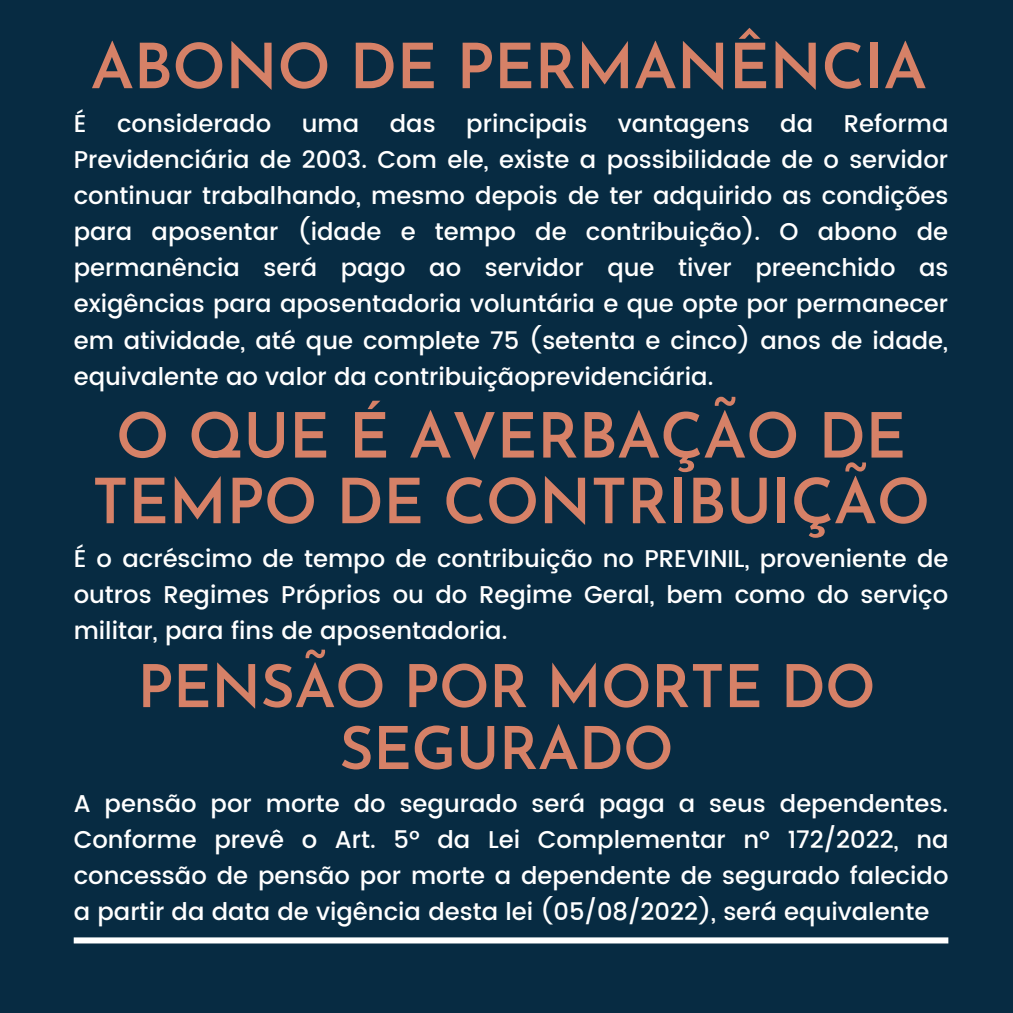
<style>
.page{position:relative;width:1013px;height:1013px;background:#fff}
.page>*{position:absolute;margin:0;border:0;box-sizing:border-box;transform-origin:0 0}
.t1{font:600 62.5px/65.6px "Josefin Sans";letter-spacing:-.01em;color:#d68167;text-align:center}
.t2{font:600 59.12px/61.9px "Josefin Sans";letter-spacing:-.01em;color:#d68167;text-align:center}
.t3{font:500 24.25px/36.1px "Poppins";color:#fff;text-align:justify}
</style>
<div class="page">
<div style="left:0;top:0;width:1012px;height:1012px;background:#072b42"></div>
<svg style="left:74px;top:937px;width:874px;height:6px"></svg>
<h1 class="t1" style="left:90px;top:40px;width:838px">ABONO DE PERMANÊNCIA</h1>
<p class="t3" style="left:74px;top:105px;width:14px">É</p>
<p class="t3" style="left:117px;top:105px;width:156px">considerado</p>
<p class="t3" style="left:302px;top:105px;width:59px">uma</p>
<p class="t3" style="left:390px;top:105px;width:47px">das</p>
<p class="t3" style="left:466px;top:105px;width:123px">principais</p>
<p class="t3" style="left:618px;top:105px;width:133px">vantagens</p>
<p class="t3" style="left:780px;top:105px;width:34px">da</p>
<p class="t3" style="left:74px;top:105px;width:876px;text-indent:770px">Reforma Previdenciária de 2003. Com ele, existe a possibilidade de o servidor continuar trabalhando, mesmo depois de ter adquirido as condições para aposentar (idade e tempo de contribuição). O abono de permanência será pago ao servidor que tiver preenchido as exigências para aposentadoria voluntária e que opte por permanecer em atividade, até que complete 75 (setenta e cinco) anos de idade, equivalente ao valor da contribuiçãoprevidenciária.</p>
<h1 class="t1" style="left:92px;top:409px;width:839px">O QUE É AVERBAÇÃO DE<br>TEMPO DE CONTRIBUIÇÃO</h1>
<p class="t3" style="left:74px;top:540px;width:876px">É o acréscimo de tempo de contribuição no PREVINIL, proveniente de outros Regimes Próprios ou do Regime Geral, bem como do serviço militar, para fins de aposentadoria.</p>
<h2 class="t2" style="left:137px;top:661px;width:739px">PENSÃO POR MORTE DO<br>SEGURADO</h2>
<p class="t3" style="left:74px;top:785px;width:876px">A pensão por morte do segurado será paga a seus dependentes.<br>Conforme prevê o Art. 5º da Lei Complementar nº 172/2022, na concessão de pensão por morte a dependente de segurado falecido a partir da data de vigência desta lei (05/08/2022), será equivalente</p>
</div>
